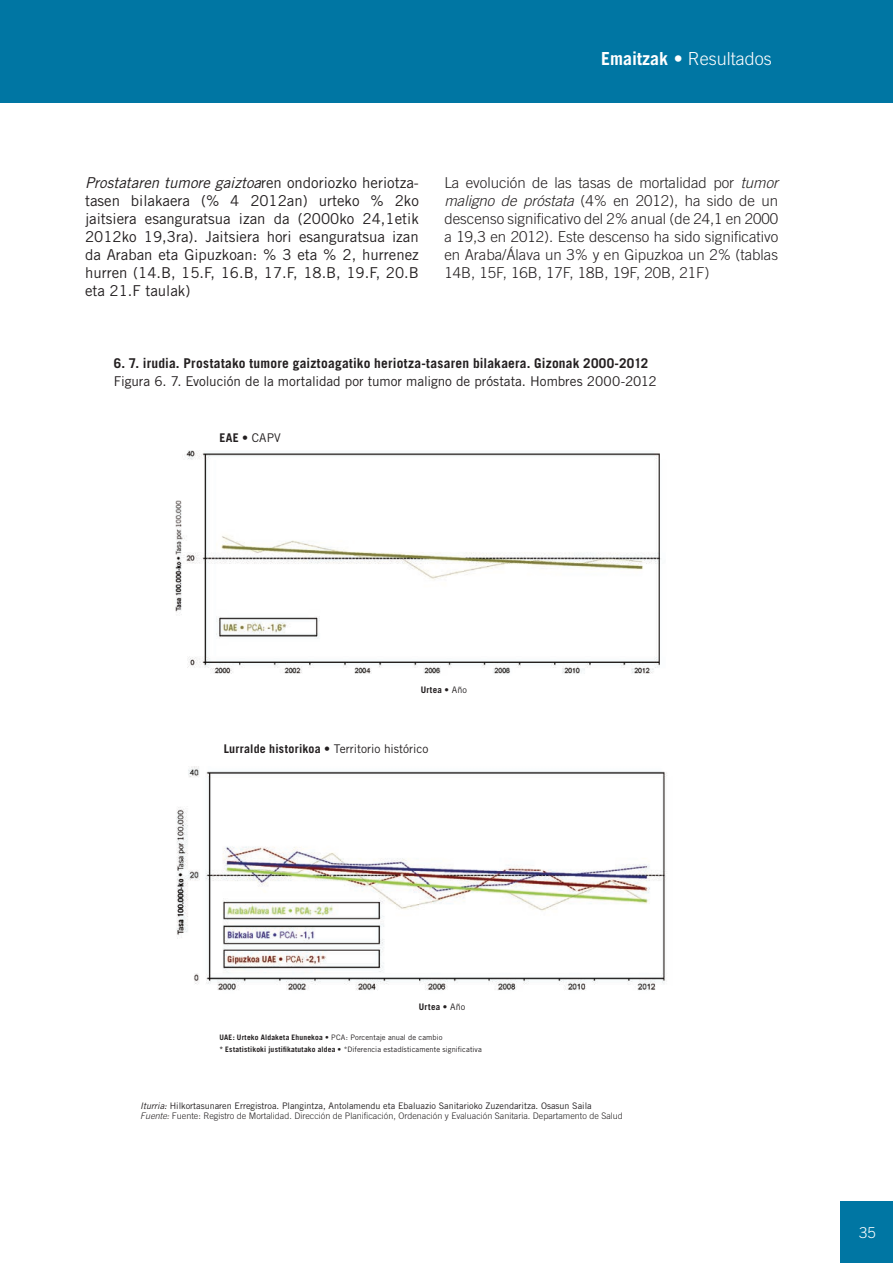
<style>
.page{position:relative;width:893px;height:1263px;background:#fff}
.page>*{position:absolute;margin:0;border:0;box-sizing:border-box;transform-origin:0 0}
.t1{font:300 18px "Trade Gothic";color:#fff}
.euskara1{font:15px/18px "Trade Gothic";color:#231f20;text-align:justify}
.GAZTELANIA1{font:300 15px/18px "Trade Gothic";color:#231f20;text-align:justify}
.t2{font:300 15px "Trade Gothic";color:#fff}
.TITGRAF_E{font:700 13.5px "Trade Gothic";letter-spacing:.015em;color:#231f20}
.TITGRAF_C{font:13.5px "Trade Gothic";color:#231f20}
._3_grafico{font:12px "Trade Gothic";letter-spacing:-.005em;color:#231f20}
.t3{font:300 9px "Trade Gothic";color:#231f20}
.t4{font:9px "Trade Gothic";color:#231f20}
._3_grafico-2{font:700 9px "Trade Gothic";letter-spacing:.04em;color:#231f20}
._3_grafico-3{font:7.5px "Trade Gothic";letter-spacing:.01em;color:#231f20}
.s1{font-weight:700}
.s2{font-style:italic}
.s3{font-weight:400}
</style>
<div class="page">
<div style="left:0;top:0;width:893px;height:103px;background:#0076a3"></div>
<div style="left:841px;top:1201px;width:52px;height:62px;background:#0076a3"></div>
<img style="left:175px;top:450px;width:486px;height:224px">
<img style="left:176px;top:766px;width:491px;height:225px">
<p class="t1" style="left:601px;top:48px;width:172px"><span class="s1">Emaitzak</span> • Resultados</p>
<p class="euskara1" style="left:85px;top:174px;width:335px"><span class="s2">Prostataren tumore gaiztoa</span>ren ondoriozko heriotza&shy;tasen bilakaera (% 4 2012an) urteko % 2ko jaitsiera esanguratsua izan da (2000ko 24,1etik 2012ko 19,3ra). Jaitsiera hori esanguratsua izan da Araban eta Gipuzkoan: % 3 eta % 2, hurrenez hurren (14.B, 15.F, 16.B, 17.F, 18.B, 19.F, 20.B eta 21.F taulak)</p>
<p class="GAZTELANIA1" style="left:444px;top:174px;width:335px">La evolución de las tasas de mortalidad por <span class="s2">tumor maligno de próstata</span> (4% en 2012), ha sido de un descenso significativo del 2% anual (de 24,1 en 2000 a 19,3 en 2012). Este descenso ha sido significativo en Araba/Álava un 3% y en Gipuzkoa un 2% (tablas 14B, 15F, 16B, 17F, 18B, 19F, 20B, 21F)</p>
<p class="TITGRAF_E" style="left:114px;top:355px;width:536px">6. 7. irudia. Prostatako tumore gaiztoagatiko heriotza-tasaren bilakaera. Gizonak 2000-2012</p>
<p class="TITGRAF_C" style="left:114px;top:373px;width:544px">Figura 6. 7. Evolución de la mortalidad por tumor maligno de próstata. Hombres 2000-2012</p>
<p class="_3_grafico" style="left:219px;top:431px;width:63px"><span class="s1">EAE</span> • CAPV</p>
<p class="_3_grafico-2" style="left:421px;top:684px;width:48px">Urtea <span class="s3">• Año</span></p>
<p class="_3_grafico" style="left:224px;top:742px;width:206px"><span class="s1">Lurralde historikoa</span> • Territorio histórico</p>
<p class="_3_grafico-2" style="left:419px;top:1001px;width:48px">Urtea <span class="s3">• Año</span></p>
<p class="_3_grafico-3" style="left:219px;top:1033px;width:225px"><span class="s1">UAE: Urteko Aldaketa Ehunekoa</span> • PCA: Porcentaje anual de cambio</p>
<p class="_3_grafico-3" style="left:219px;top:1045px;width:264px"><span class="s1">* Estatistikoki justifikatutako aldea</span> • *Diferencia estadísticamente significativa</p>
<p class="t4" style="left:140px;top:1100px;width:453px"><span class="s2">Iturria:</span> Hilkortasunaren Erregistroa. Plangintza, Antolamendu eta Ebaluazio Sanitarioko Zuzendaritza. Osasun Saila</p>
<p class="t3" style="left:140px;top:1111px;width:484px"><span class="s2">Fuente:</span> Fuente: Registro de Mortalidad. Dirección de Planificación, Ordenación y Evaluación Sanitaria. Departamento de Salud</p>
<p class="t2" style="left:859px;top:1224px;width:18px">35</p>
</div>
